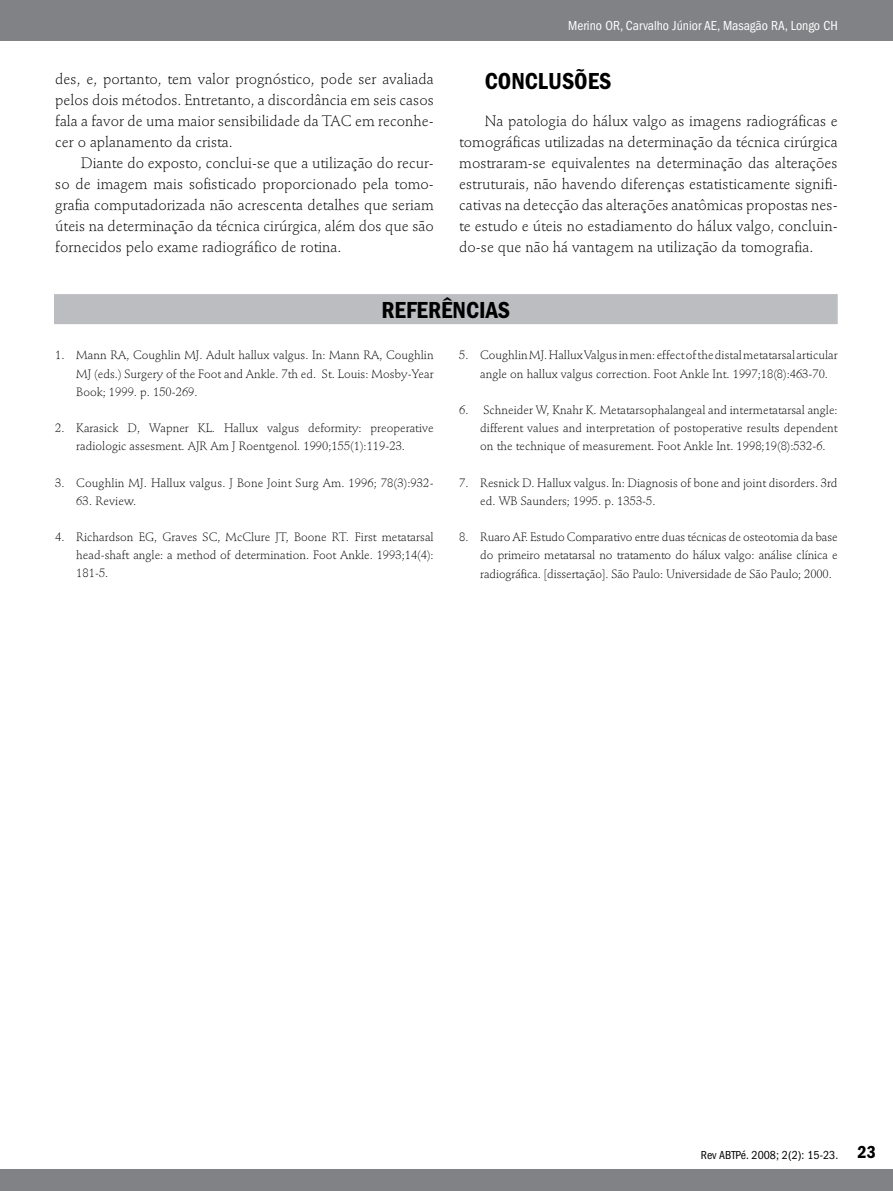
<style>
.page{position:relative;width:893px;height:1191px;background:#fff}
.page>*{position:absolute;margin:0;border:0;box-sizing:border-box;transform-origin:0 0}
.t1{font:24px "ITC Franklin Gothic Std Dm Cd";color:#000}
.t2{font:18px "ITC Franklin Gothic Std Dm Cd";color:#000}
.t3{font:300 15px/21.1px "Stempel Schneidler Std";color:#000;text-align:justify}
.t4{font:condensed 13.5px "ITC Franklin Gothic Std";color:#fff}
.t5{font:300 12px/18.1px "Stempel Schneidler Std";color:#000;text-align:justify}
.t6{font:condensed 12px "ITC Franklin Gothic Std";color:#000}
</style>
<div class="page">
<div style="left:0;top:1169px;width:893px;height:22px;background:#808285"></div>
<div style="left:0;top:0;width:893px;height:40px;background:#808285"></div>
<div style="left:54px;top:294px;width:784px;height:30px;background:#bcbdc0"></div>
<p class="t3" style="left:55px;top:68px;width:380px">des, e, portanto, tem valor prognóstico, pode ser avaliada pelos dois métodos. Entretanto, a discordância em seis casos fala a favor de uma maior sensibilidade da TAC em reconhe&shy;cer o aplanamento da crista.</p>
<p class="t3" style="left:55px;top:153px;width:380px;text-indent:26px">Diante do exposto, conclui-se que a utilização do recur&shy;so de imagem mais sofisticado proporcionado pela tomo&shy;grafia computadorizada não acrescenta detalhes que seriam úteis na determinação da técnica cirúrgica, além dos que são fornecidos pelo exame radiográfico de rotina.</p>
<p class="t4" style="left:568px;top:18px;width:271px">Merino OR, Carvalho Júnior AE, Masagão RA, Longo CH</p>
<h1 class="t1" style="left:485px;top:67px;width:128px">CONCLUSÕES</h1>
<p class="t3" style="left:459px;top:110px;width:380px;text-indent:26px">Na patologia do hálux valgo as imagens radiográficas e tomográficas utilizadas na determinação da técnica cirúrgica mostraram-se equivalentes na determinação das alterações estruturais, não havendo diferenças estatisticamente signifi&shy;cativas na detecção das alterações anatômicas propostas nes&shy;te estudo e úteis no estadiamento do hálux valgo, concluin&shy;do-se que não há vantagem na utilização da tomografia.</p>
<h1 class="t1" style="left:381px;top:296px;width:84px">REFERÊNCIAS</h1>
<p class="t5" style="left:76px;top:346px;width:359px;text-indent:-21px">1. Mann RA, Coughlin MJ. Adult hallux valgus. In: Mann RA, Coughlin MJ (eds.) Surgery of the Foot and Ankle. 7th ed. St. Louis: Mosby-Year Book; 1999. p. 150-269.</p>
<p class="t5" style="left:76px;top:419px;width:359px;text-indent:-21px">2. Karasick D, Wapner KL. Hallux valgus deformity: preoperative radiologic assesment. AJR Am J Roentgenol. 1990;155(1):119-23.</p>
<p class="t5" style="left:55px;top:473px;width:380px">3. Coughlin MJ. Hallux valgus. J Bone Joint Surg Am. 1996; 78(3):932-</p>
<p class="t5" style="left:76px;top:492px;width:62px">63. Review.</p>
<p class="t5" style="left:76px;top:528px;width:359px;text-indent:-21px">4. Richardson EG, Graves SC, McClure JT, Boone RT. First metatarsal head-shaft angle: a method of determination. Foot Ankle. 1993;14(4):<br>181-5.</p>
<p class="t5" style="left:480px;top:346px;width:359px;text-indent:-21px">5. Coughlin MJ.Hallux Valgus in men: effect of the distal metatarsal articular angle on hallux valgus correction. Foot Ankle Int. 1997;18(8):463-70.</p>
<p class="t5" style="left:480px;top:401px;width:359px;text-indent:-21px">6. Schneider W, Knahr K. Metatarsophalangeal and intermetatarsal angle: different values and interpretation of postoperative results dependent on the technique of measurement. Foot Ankle Int. 1998;19(8):532-6.</p>
<p class="t5" style="left:480px;top:473px;width:359px;text-indent:-21px">7. Resnick D. Hallux valgus. In: Diagnosis of bone and joint disorders. 3rd ed. WB Saunders; 1995. p. 1353-5.</p>
<p class="t5" style="left:480px;top:528px;width:359px;text-indent:-21px">8. Ruaro AF. Estudo Comparativo entre duas técnicas de osteotomia da base do primeiro metatarsal no tratamento do hálux valgo: análise clínica e radiográfica. [dissertação]. São Paulo: Universidade de São Paulo; 2000.</p>
<p class="t6" style="left:701px;top:1148px;width:139px">Rev ABTPé. 2008; 2(2): 15-23.</p>
<h2 class="t2" style="left:857px;top:1142px;width:20px">23</h2>
</div>
